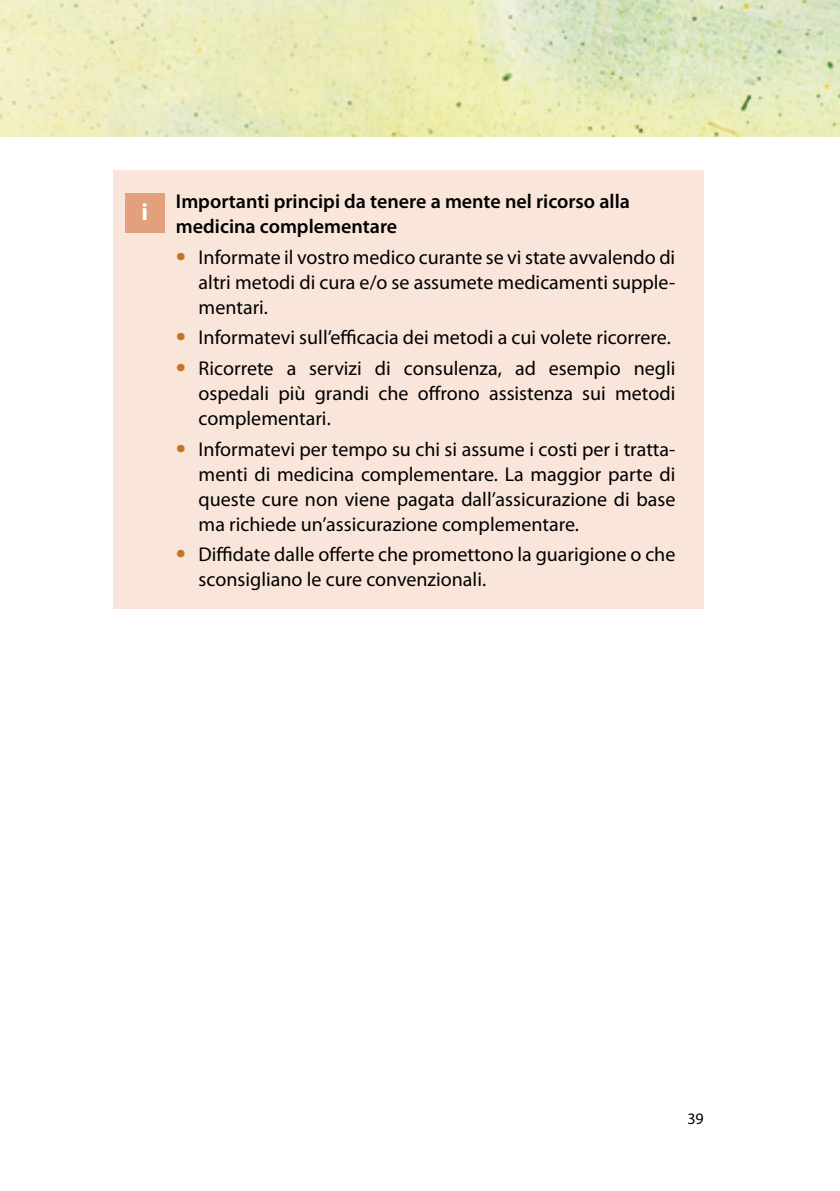
<style>
.page{position:relative;width:840px;height:1191px;background:#fff}
.page>*{position:absolute;margin:0;border:0;box-sizing:border-box;transform-origin:0 0}
.t1{font:700 24px "Myriad Pro";color:#fff}
.t2{font:20px/25px "Myriad Pro";color:#000;text-align:justify}
.t3{font:600 20px/25px "Myriad Pro";color:#000}
.t4{font:16px "Myriad Pro";color:#000}
.s1{font-size:36px;color:#c47520}
</style>
<div class="page">
<img style="left:0;top:0;width:839px;height:136px">
<div style="left:113px;top:170px;width:590px;height:439px;background:#f9e5d9"></div>
<div style="left:125px;top:193px;width:39px;height:39px;background:#e2a07c"></div>
<p class="t1" style="left:141px;top:196px;width:8px">i</p>
<p class="t3" style="left:176px;top:188px;width:455px">Importanti principi da tenere a mente nel ricorso alla medicina complementare</p>
<p class="t2" style="left:198px;top:244px;width:478px;text-indent:-23px"><span class="s1">•</span> Informate il vostro medico curante se vi state avvalendo di altri metodi di cura e/o se assumete medicamenti supple&shy;mentari.</p>
<p class="t2" style="left:176px;top:325px;width:496px"><span class="s1">•</span> Informatevi sull’efficacia dei metodi a cui volete ricorrere.</p>
<p class="t2" style="left:198px;top:355px;width:478px;text-indent:-23px"><span class="s1">•</span> Ricorrete a servizi di consulenza, ad esempio negli ospedali più grandi che offrono assistenza sui metodi complementari.</p>
<p class="t2" style="left:198px;top:436px;width:478px;text-indent:-23px"><span class="s1">•</span> Informatevi per tempo su chi si assume i costi per i tratta&shy;menti di medicina complementare. La maggior parte di queste cure non viene pagata dall’assicurazione di base ma richiede un’assicurazione complementare.</p>
<p class="t2" style="left:198px;top:542px;width:478px;text-indent:-23px"><span class="s1">•</span> Diffidate dalle offerte che promettono la guarigione o che sconsigliano le cure convenzionali.</p>
<p class="t4" style="left:687px;top:1108px;width:18px">39</p>
</div>
